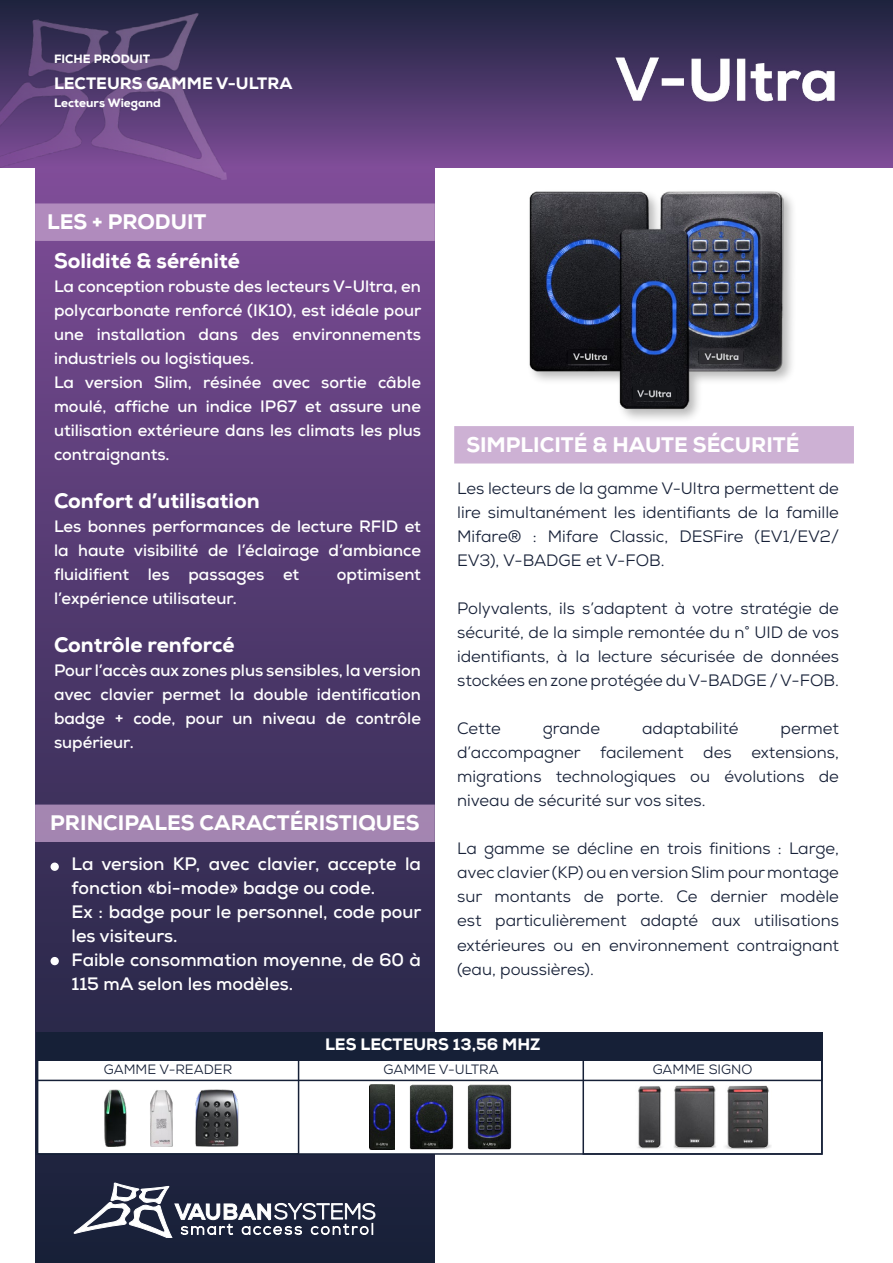
<style>
.page{position:relative;width:893px;height:1263px;background:#fff}
.page>*{position:absolute;margin:0;border:0;box-sizing:border-box;transform-origin:0 0}
.t1{font:800 21px "Nexa";color:#fff}
.t2{font:700 18px/24px "Nexa";color:#fff}
.t3{font:16.5px/24px "Nexa";color:#162037;text-align:justify}
.t4{font:700 16.5px/24px "Nexa";color:#fff;text-align:justify}
.t5{font:800 16.5px "Nexa";color:#fff}
.t6{font:13.5px "Nexa";color:#162037}
.t7{font:800 12px "Nexa";color:#fff}
</style>
<div class="page">
<svg style="left:35px;top:168px;width:400px;height:1095px;background:#4c376a"></svg>
<svg style="left:73px;top:1180px;width:302px;height:57px"></svg>
<div style="left:0;top:0;width:893px;height:168px;background:linear-gradient(to bottom,#1a223b,#7d4c97)"></div>
<img style="left:0;top:2px;width:227px;height:201px">
<img style="left:583px;top:34px;width:291px;height:88px">
<div style="left:35px;top:804px;width:400px;height:38px;background:#a485b1;border:2px solid #c09dc9"></div>
<div style="left:51px;top:863px;width:7px;height:7px;background:#fff;border-radius:50%"></div>
<div style="left:51px;top:862px;width:8px;height:9px;border:2px solid #fff;border-radius:50%"></div>
<div style="left:51px;top:958px;width:7px;height:6px;background:#fff;border-radius:50%"></div>
<div style="left:51px;top:957px;width:8px;height:8px;border:2px solid #fff;border-radius:50%"></div>
<img style="left:529px;top:191px;width:263px;height:226px">
<div style="left:36px;top:1032px;width:787px;height:123px;background:#fff;border:2px solid #162037"></div>
<div style="left:36px;top:1032px;width:787px;height:29px;background:#162037"></div>
<div style="left:37px;top:1056px;width:262px;height:99px;border:2px solid #162037"></div>
<div style="left:582px;top:1056px;width:241px;height:99px;border:2px solid #162037"></div>
<div style="left:36px;top:1057px;width:787px;height:24px;border:2px solid #162037"></div>
<img style="left:638px;top:1086px;width:24px;height:63px">
<img style="left:674px;top:1085px;width:42px;height:64px">
<img style="left:725px;top:1085px;width:46px;height:64px">
<img style="left:467px;top:1084px;width:45px;height:66px">
<img style="left:409px;top:1084px;width:45px;height:66px">
<img style="left:370px;top:1085px;width:24px;height:64px">
<img style="left:374px;top:1141px;width:16px;height:5px">
<img style="left:422px;top:1141px;width:16px;height:5px">
<img style="left:482px;top:1141px;width:15px;height:5px">
<img style="left:104px;top:1089px;width:23px;height:58px">
<img style="left:150px;top:1090px;width:23px;height:57px">
<img style="left:195px;top:1089px;width:44px;height:58px">
<div style="left:35px;top:203px;width:400px;height:38px;background:#b18bbd;border:2px solid #c09dc9"></div>
<div style="left:454px;top:426px;width:400px;height:37px;background:#cdb1d4"></div>
<p class="t7" style="left:54px;top:51px;width:98px">FICHE PRODUIT</p>
<p class="t5" style="left:54px;top:72px;width:240px">LECTEURS GAMME V-ULTRA</p>
<p class="t7" style="left:54px;top:95px;width:108px">Lecteurs Wiegand</p>
<p class="t1" style="left:47px;top:208px;width:161px">LES + PRODUIT</p>
<p class="t1" style="left:54px;top:247px;width:187px">Solidité &amp; sérénité</p>
<p class="t4" style="left:54px;top:274px;width:369px;text-align:left">La conception robuste des lecteurs V-Ultra, en polycarbonate renforcé (IK10), est idéale pour une installation dans des environnements industriels ou logistiques.<br>La version Slim, résinée avec sortie câble moulé, affiche un indice IP67 et assure une utilisation extérieure dans les climats les plus contraignants.</p>
<p class="t1" style="left:54px;top:487px;width:207px">Confort d’utilisation</p>
<p class="t4" style="left:54px;top:514px;width:368px">Les bonnes performances de lecture RFID et la haute visibilité de l’éclairage d’ambiance fluidifient les passages et</p>
<p class="t4" style="left:337px;top:562px;width:86px">optimisent</p>
<p class="t4" style="left:54px;top:586px;width:184px">l’expérience utilisateur.</p>
<p class="t1" style="left:54px;top:631px;width:182px">Contrôle renforcé</p>
<p class="t4" style="left:54px;top:658px;width:368px">Pour l’accès aux zones plus sensibles, la version avec clavier permet la double identification badge + code, pour un niveau de contrôle supérieur.</p>
<p class="t1" style="left:50px;top:809px;width:371px">PRINCIPALES CARACTÉRISTIQUES</p>
<p class="t2" style="left:72px;top:852px;width:351px">La version KP, avec clavier, accepte la fonction «bi-mode» badge ou code.<br>Ex : badge pour le personnel, code pour les visiteurs.<br>Faible consommation moyenne, de 60 à<br>115 mA selon les modèles.</p>
<p class="t1" style="left:466px;top:431px;width:335px">SIMPLICITÉ &amp; HAUTE SÉCURITÉ</p>
<p class="t3" style="left:457px;top:477px;width:383px">Les lecteurs de la gamme V-Ultra permettent de lire simultanément les identifiants de la famille Mifare® : Mifare Classic, DESFire (EV1/EV2/ EV3), V-BADGE et V-FOB.</p>
<p class="t3" style="left:457px;top:597px;width:383px">Polyvalents, ils s’adaptent à votre stratégie de sécurité, de la simple remontée du n° UID de vos identifiants, à la lecture sécurisée de données stockées en zone protégée du V-BADGE / V-FOB.</p>
<p class="t3" style="left:457px;top:717px;width:45px">Cette</p>
<p class="t3" style="left:543px;top:717px;width:59px">grande</p>
<p class="t3" style="left:642px;top:717px;width:98px">adaptabilité</p>
<p class="t3" style="left:457px;top:717px;width:383px;text-indent:323px">permet d’accompagner facilement des extensions, migrations technologiques ou évolutions de niveau de sécurité sur vos sites.</p>
<p class="t3" style="left:457px;top:837px;width:383px">La gamme se décline en trois finitions : Large, avec clavier (KP) ou en version Slim pour montage sur montants de porte. Ce dernier modèle est particulièrement adapté aux utilisations extérieures ou en environnement contraignant (eau, poussières).</p>
<p class="t5" style="left:325px;top:1034px;width:217px">LES LECTEURS 13,56 MHZ</p>
<p class="t6" style="left:104px;top:1061px;width:130px">GAMME V-READER</p>
<p class="t6" style="left:383px;top:1061px;width:117px">GAMME V-ULTRA</p>
<p class="t6" style="left:653px;top:1061px;width:101px">GAMME SIGNO</p>
</div>
